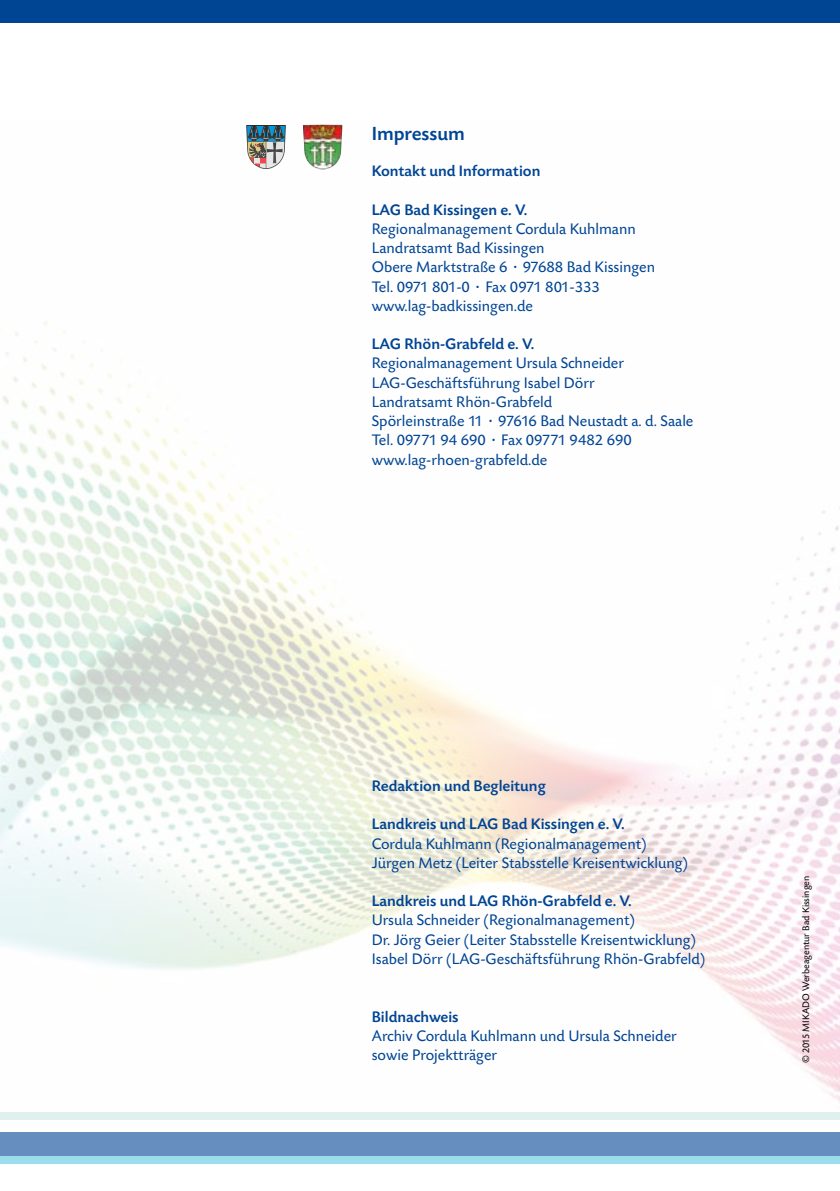
<style>
.page{position:relative;width:840px;height:1191px;background:#fff}
.page>*{position:absolute;margin:0;border:0;box-sizing:border-box;transform-origin:0 0}
.t1{font:500 20px "Today SB";color:#004494}
.t2{font:16px/19.2px "Today SB";color:#004494}
.t3{font:500 16px "Today SB";color:#004494}
.t4{font:10px "Today SB";color:#000}
</style>
<div class="page">
<div style="left:0;top:0;width:839px;height:23px;background:#004494"></div>
<img style="left:0;top:124px;width:839px;height:996px">
<div style="left:0;top:1111px;width:839px;height:8px;background:#dff0ee"></div>
<div style="left:0;top:1156px;width:839px;height:8px;background:#9added"></div>
<div style="left:0;top:1132px;width:839px;height:24px;background:#668ebe"></div>
<p class="t1" style="left:371px;top:123px;width:95px">Impressum</p>
<p class="t3" style="left:371px;top:163px;width:170px">Kontakt und Information</p>
<p class="t3" style="left:371px;top:201px;width:157px">LAG Bad Kissingen e. V.</p>
<p class="t2" style="left:371px;top:220px;width:285px">Regionalmanagement Cordula Kuhlmann Landratsamt Bad Kissingen<br>Obere Marktstraße 6 · 97688 Bad Kissingen Tel. 0971 801-0 · Fax 0971 801-333 www.lag-badkissingen.de</p>
<p class="t3" style="left:371px;top:335px;width:164px">LAG Rhön-Grabfeld e. V.</p>
<p class="t2" style="left:371px;top:354px;width:323px">Regionalmanagement Ursula Schneider LAG-Geschäftsführung Isabel Dörr<br>Landratsamt Rhön-Grabfeld<br>Spörleinstraße 11 · 97616 Bad Neustadt a. d. Saale Tel. 09771 94 690 · Fax 09771 9482 690 www.lag-rhoen-grabfeld.de</p>
<p class="t3" style="left:371px;top:777px;width:175px">Redaktion und Begleitung</p>
<p class="t3" style="left:371px;top:815px;width:254px">Landkreis und LAG Bad Kissingen e. V.</p>
<p class="t2" style="left:371px;top:834px;width:317px">Cordula Kuhlmann (Regionalmanagement)<br>Jürgen Metz (Leiter Stabsstelle Kreisentwicklung)</p>
<p class="t3" style="left:371px;top:892px;width:261px">Landkreis und LAG Rhön-Grabfeld e. V.</p>
<p class="t2" style="left:371px;top:911px;width:335px">Ursula Schneider (Regionalmanagement)<br>Dr. Jörg Geier (Leiter Stabsstelle Kreisentwicklung)<br>Isabel Dörr (LAG-Geschäftsführung Rhön-Grabfeld)</p>
<p class="t3" style="left:371px;top:1007px;width:88px">Bildnachweis</p>
<p class="t2" style="left:371px;top:1026px;width:306px">Archiv Cordula Kuhlmann und Ursula Schneider sowie Projektträger</p>
<p class="t4" style="left:800px;top:1063px;width:189px;rotate:-90deg">© 2015 MIKADO Werbeagentur Bad Kissingen</p>
</div>
